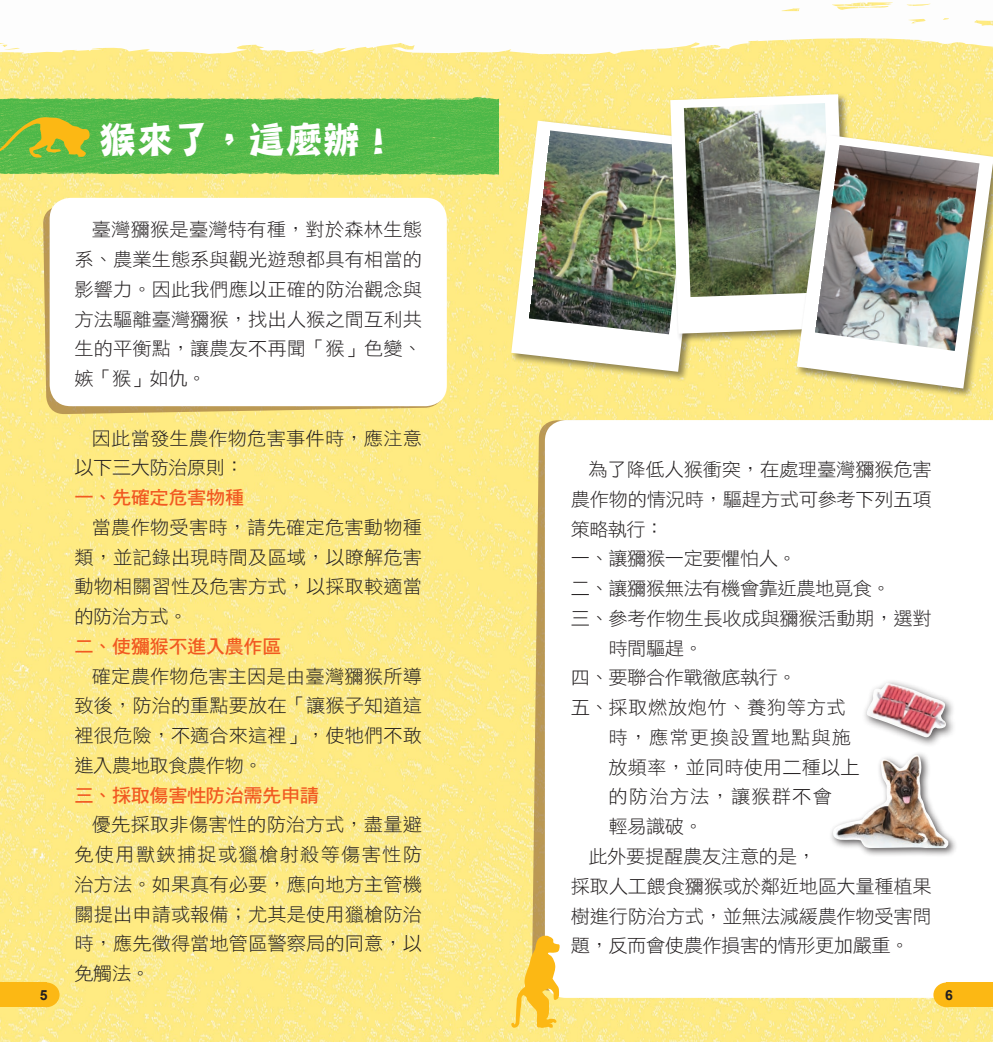
<style>
.page{position:relative;width:993px;height:1042px;background:#fff}
.page>*{position:absolute;margin:0;border:0;box-sizing:border-box;transform-origin:0 0}
.t1{font:37.27px "DF Ping Ju Std W7";color:#fff}
.t2{font:18.72px/29.8px "DF Hei Std W3";color:#231f20;text-align:justify}
.t3{font:18.72px "DF Hei Std W3";letter-spacing:-.025em;color:#231f20}
.t4{font:18.72px "DF Hei Std W7";letter-spacing:-.025em;color:#f15921}
.t5{font:18.72px "DF Hei Std W3";letter-spacing:.03em;color:#231f20}
.t6{font:18.72px "DF Hei Std W3";letter-spacing:.055em;color:#231f20}
.t7{font:18.72px "DF Hei Std W3";letter-spacing:.06em;color:#231f20}
.t8{font:700 14px "Arial";color:#231f20}
</style>
<div class="page">
<img style="left:0;top:2px;width:992px;height:1040px">
<svg style="left:531px;top:420px;width:13px;height:515px;background:#d3b769"></svg>
<svg style="left:43px;top:199px;width:400px;height:215px;background:#d6bb6e"></svg>
<div style="left:50px;top:198px;width:396px;height:208px;background:#fff;border-radius:21px"></div>
<svg style="left:544px;top:420px;width:448px;height:578px"></svg>
<img style="left:0;top:97px;width:498px;height:79px">
<div style="left:509px;top:119px;width:205px;height:263px;background:#231f20;opacity:.5"></div>
<svg style="left:511px;top:121px;width:193px;height:251px"></svg>
<img style="left:528px;top:130px;width:140px;height:204px">
<div style="left:668px;top:92px;width:187px;height:251px;background:#231f20;opacity:.5"></div>
<svg style="left:670px;top:94px;width:175px;height:240px"></svg>
<img style="left:683px;top:103px;width:148px;height:194px">
<div style="left:794px;top:133px;width:198px;height:265px;background:#231f20;opacity:.5"></div>
<svg style="left:796px;top:135px;width:196px;height:253px"></svg>
<img style="left:814px;top:145px;width:165px;height:206px">
<svg style="left:0;top:117px;width:90px;height:44px;background:#95b936"></svg>
<div style="left:828px;top:750px;width:129px;height:107px;background:#231f20;opacity:.75"></div>
<img style="left:831px;top:755px;width:116px;height:93px">
<div style="left:861px;top:678px;width:95px;height:70px;background:#231f20;opacity:.75"></div>
<img style="left:865px;top:683px;width:81px;height:55px">
<svg style="left:510px;top:935px;width:49px;height:93px;background:#fbd257"></svg>
<div style="left:0;top:982px;width:46px;height:25px;background:#fcb814"></div>
<div style="left:33px;top:982px;width:27px;height:25px;background:#fcb814;border-radius:50%"></div>
<div style="left:946px;top:982px;width:46px;height:25px;background:#fcb814"></div>
<div style="left:933px;top:982px;width:27px;height:25px;background:#fcb814;border-radius:50%"></div>
<h1 class="t1" style="left:99px;top:119px;width:299px">猴來了，這麼辦！</h1>
<p class="t2" style="left:74px;top:214px;width:349px;text-indent:17px">臺灣獼猴是臺灣特有種，對於森林生態系、農業生態系與觀光遊憩都具有相當的影響力。因此我們應以正確的防治觀念與方法驅離臺灣獼猴，找出人猴之間互利共生的平衡點，讓農友不再聞「猴」色變、嫉「猴」如仇。</p>
<p class="t2" style="left:74px;top:423px;width:349px;text-indent:17px">因此當發生農作物危害事件時，應注意以下三大防治原則：</p>
<p class="t4" style="left:74px;top:487px;width:171px">一、先確定危害物種</p>
<p class="t2" style="left:74px;top:512px;width:349px;text-indent:17px">當農作物受害時，請先確定危害動物種類，並記錄出現時間及區域，以瞭解危害動物相關習性及危害方式，以採取較適當的防治方式。</p>
<p class="t4" style="left:74px;top:636px;width:208px">二、使獼猴不進入農作區</p>
<p class="t2" style="left:74px;top:661px;width:349px;text-indent:17px">確定農作物危害主因是由臺灣獼猴所導致後，防治的重點要放在「讓猴子知道這裡很危險，不適合來這裡」，使牠們不敢進入農地取食農作物。</p>
<p class="t4" style="left:74px;top:785px;width:246px">三、採取傷害性防治需先申請</p>
<p class="t2" style="left:74px;top:809px;width:349px;text-indent:17px">優先採取非傷害性的防治方式，盡量避免使用獸鋏捕捉或獵槍射殺等傷害性防治方法。如果真有必要，應向地方主管機關提出申請或報備；尤其是使用獵槍防治時，應先徵得當地管區警察局的同意，以免觸法。</p>
<p class="t2" style="left:588px;top:454px;width:345px">為了降低人猴衝突，在處理臺灣獼猴危害</p>
<p class="t2" style="left:570px;top:484px;width:362px">農作物的情況時，驅趕方式可參考下列五項</p>
<p class="t2" style="left:570px;top:514px;width:95px">策略執行：</p>
<p class="t3" style="left:570px;top:548px;width:227px">一、讓獼猴一定要懼怕人。</p>
<p class="t3" style="left:570px;top:578px;width:321px">二、讓獼猴無法有機會靠近農地覓食。</p>
<p class="t2" style="left:570px;top:603px;width:362px">三、參考作物生長收成與獼猴活動期，選對</p>
<p class="t2" style="left:608px;top:633px;width:96px">時間驅趕。</p>
<p class="t3" style="left:570px;top:667px;width:227px">四、要聯合作戰徹底執行。</p>
<p class="t5" style="left:570px;top:697px;width:276px">五、採取燃放炮竹、養狗等方式</p>
<p class="t6" style="left:608px;top:727px;width:244px">時，應常更換設置地點與施</p>
<p class="t2" style="left:608px;top:752px;width:253px">放頻率，並同時使用二種以上</p>
<p class="t7" style="left:608px;top:786px;width:225px">的防治方法，讓猴群不會</p>
<p class="t2" style="left:608px;top:811px;width:96px">輕易識破。</p>
<p class="t2" style="left:588px;top:841px;width:229px">此外要提醒農友注意的是，</p>
<p class="t2" style="left:570px;top:871px;width:362px">採取人工餵食獼猴或於鄰近地區大量種植果</p>
<p class="t2" style="left:570px;top:900px;width:362px">樹進行防治方式，並無法減緩農作物受害問</p>
<p class="t3" style="left:570px;top:935px;width:340px">題，反而會使農作損害的情形更加嚴重。</p>
<p class="t8" style="left:40px;top:986px;width:9px">5</p>
<p class="t8" style="left:944px;top:986px;width:9px">6</p>
</div>
